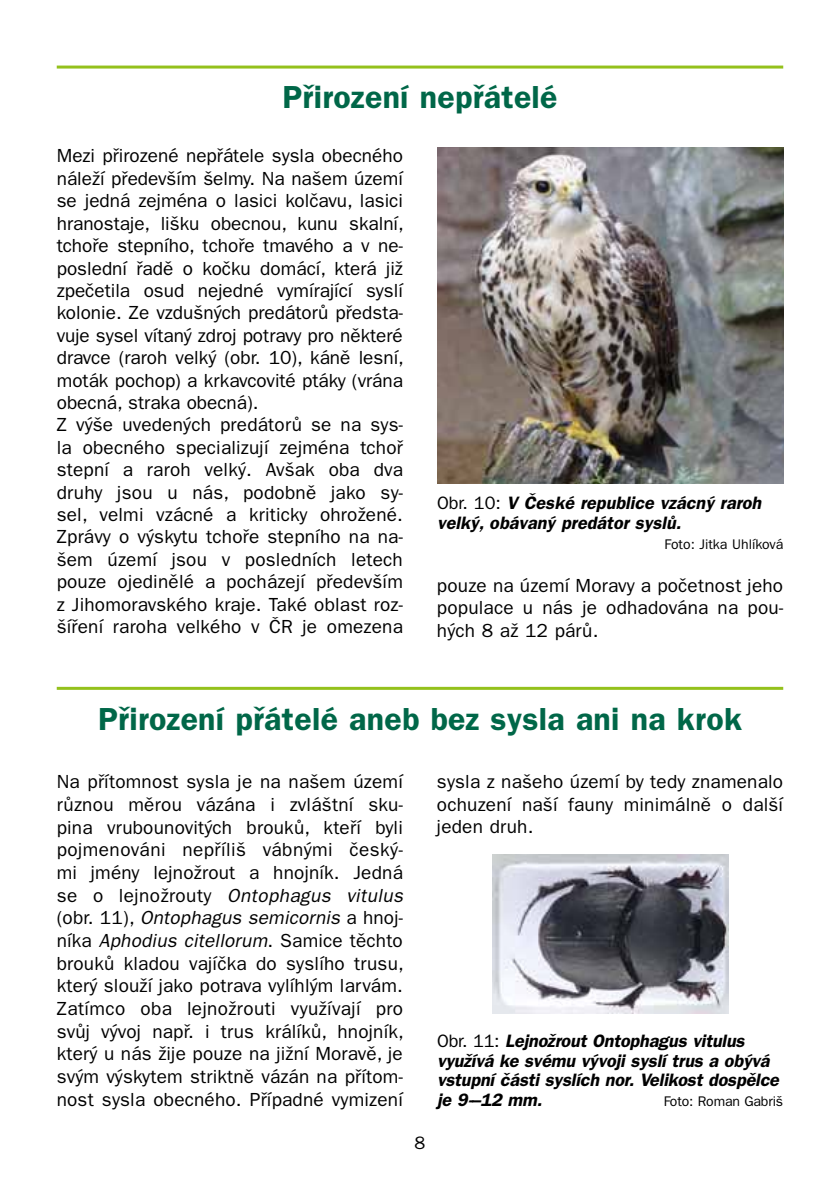
<style>
.page{position:relative;width:840px;height:1191px;background:#fff}
.page>*{position:absolute;margin:0;border:0;box-sizing:border-box;transform-origin:0 0}
.t1{font:600 32px "ITC Franklin Gothic CE";letter-spacing:.01em;color:#006748}
.t2{font:19px/22.4px "ITC Franklin Gothic CE";letter-spacing:.01em;color:#000;text-align:justify}
.t3{font:italic 600 18px/19.6px "ITC Franklin Gothic CE";letter-spacing:-.01em;color:#000}
.t4{font:18px "ITC Franklin Gothic CE";color:#000}
.t5{font:14px "ITC Franklin Gothic CE";letter-spacing:-.01em;color:#000}
.s1{font-weight:400;font-style:normal}
.s2{font-style:italic}
</style>
<div class="page">
<img style="left:437px;top:147px;width:345px;height:336px">
<img style="left:492px;top:855px;width:235px;height:158px">
<hr style="left:57px;top:66px;width:725px;height:3px;background:#94c11c">
<hr style="left:57px;top:687px;width:725px;height:3px;background:#94c11c">
<p class="t1" style="left:282px;top:79px;width:276px">Přirození nepřátelé</p>
<p class="t2" style="left:57px;top:144px;width:348px;text-align:left">Mezi přirozené nepřátele sysla obecného náleží především šelmy. Na našem území se jedná zejména o lasici kolčavu, lasici hranostaje, lišku obecnou, kunu skalní, tchoře stepního, tchoře tmavého a v ne&shy;poslední řadě o kočku domácí, která již zpečetila osud nejedné vymírající syslí kolonie. Ze vzdušných predátorů předsta&shy;vuje sysel vítaný zdroj potravy pro některé dravce (raroh velký (obr. 10), káně lesní, moták pochop) a krkavcovité ptáky (vrána obecná, straka obecná).<br>Z výše uvedených predátorů se na sys&shy;la obecného specializují zejména tchoř stepní a raroh velký. Avšak oba dva druhy jsou u nás, podobně jako sy&shy;sel, velmi vzácné a kriticky ohrožené.<br>Zprávy o -výskytu tchoře stepního na na&shy;šem území jsou v posledních letech pouze ojedinělé a pocházejí především z Jihomoravského kraje. Také oblast roz&shy;šíření raroha velkého v ČR je omezena</p>
<p class="t3" style="left:437px;top:493px;width:325px"><span class="s1">Obr. 10:</span> V České republice vzácný raroh velký, obávaný predátor syslů.</p>
<p class="t5" style="left:664px;top:535px;width:120px">Foto: Jitka Uhlíková</p>
<p class="t2" style="left:437px;top:574px;width:347px">pouze na území Moravy a početnost jeho populace u nás je odhadována na pou&shy;hých 8 až 12 párů.</p>
<p class="t1" style="left:98px;top:700px;width:645px">Přirození přátelé aneb bez sysla ani na krok</p>
<p class="t2" style="left:57px;top:770px;width:348px">Na přítomnost sysla je na našem území různou měrou vázána i zvláštní sku&shy;pina vrubounovitých brouků, kteří byli pojmenováni nepříliš vábnými český&shy;mi jmény lejnožrout a hnojník. Jedná se o lejnožrouty <span class="s2">Ontophagus vitulus </span>(obr. 11), <span class="s2">Ontophagus semicornis</span> a hnoj&shy;níka <span class="s2">Aphodius citellorum</span>. Samice těchto brouků kladou vajíčka do syslího trusu, který slouží jako potrava vylíhlým larvám.<br>Zatímco oba lejnožrouti využívají pro svůj vývoj např. i trus králíků, hnojník, který u nás žije pouze na jižní Moravě, je svým výskytem striktně vázán na přítom&shy;nost sysla obecného. Případné vymizení</p>
<p class="t2" style="left:436px;top:770px;width:347px">sysla z našeho území by tedy znamenalo ochuzení naší fauny minimálně o další jeden druh.</p>
<p class="t3" style="left:437px;top:1031px;width:343px"><span class="s1">Obr. 11:</span> Lejnožrout Ontophagus vitulus využívá ke svému vývoji syslí trus a obývá vstupní části syslích nor. Velikost dospělce je 9-–12 mm.</p>
<p class="t5" style="left:663px;top:1093px;width:121px">Foto: Roman Gabriš</p>
<p class="t4" style="left:414px;top:1132px;width:12px">8</p>
</div>
